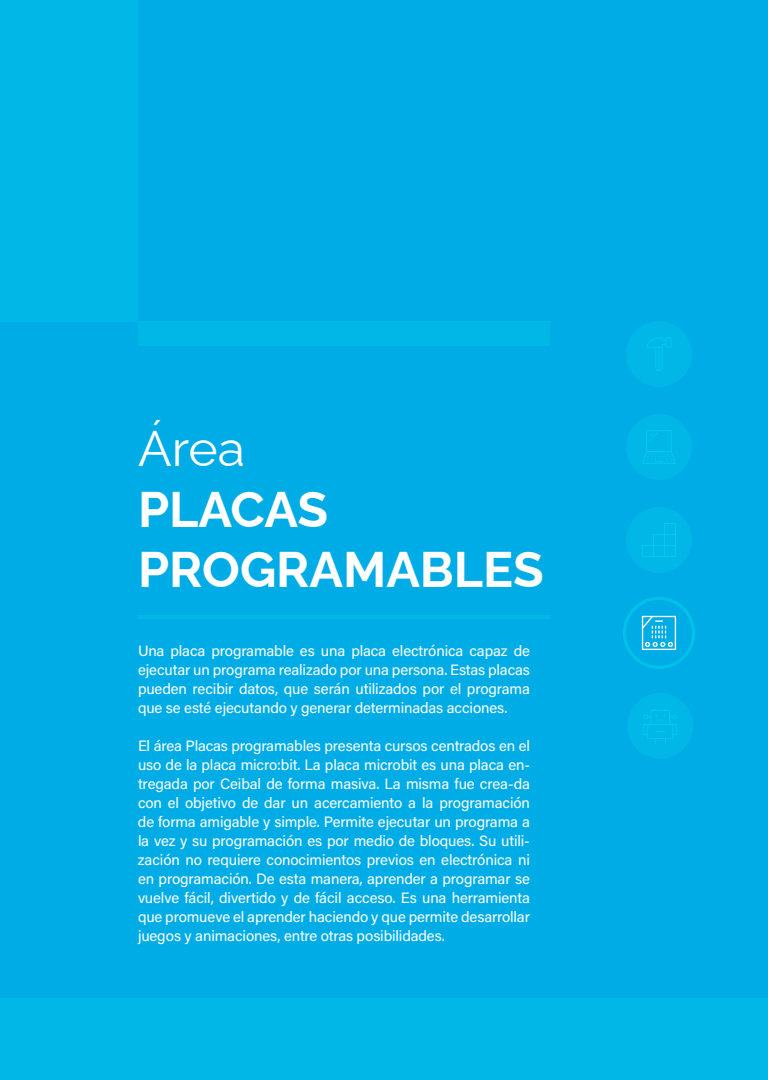
<style>
.page{position:relative;width:768px;height:1080px;background:#00ace6}
.page>*{position:absolute;margin:0;border:0;box-sizing:border-box;transform-origin:0 0}
.t1{font:700 50px/60px "Raleway";color:#fff}
.t2{font:50px "Raleway";color:#fff}
.t3{font:15px/19px "Acumin Pro";letter-spacing:-.01em;color:#fff;text-align:justify}
</style>
<div class="page">
<svg style="left:627px;top:322px;width:64px;height:65px"></svg>
<svg style="left:627px;top:415px;width:64px;height:64px"></svg>
<svg style="left:627px;top:508px;width:64px;height:64px"></svg>
<svg style="left:628px;top:693px;width:65px;height:65px"></svg>
<svg style="left:623px;top:597px;width:72px;height:72px"></svg>
<div style="left:138px;top:321px;width:412px;height:24px;background:#00b7e8"></div>
<div style="left:0;top:0;width:138px;height:321px;background:#00b7e8"></div>
<div style="left:0;top:998px;width:768px;height:82px;background:#00b7e8"></div>
<hr style="left:138px;top:616px;width:412px;height:3px;background:#00b7e8">
<h1 class="t2" style="left:138px;top:409px;width:109px">Área</h1>
<h1 class="t1" style="left:138px;top:474px;width:407px">PLACAS<br>PROGRAMABLES</h1>
<p class="t3" style="left:138px;top:640px;width:393px">Una placa programable es una placa electrónica capaz de ejecutar un programa realizado por una persona. Estas placas pueden recibir datos, que serán utilizados por el programa que se esté ejecutando y generar determinadas acciones.</p>
<p class="t3" style="left:138px;top:735px;width:394px">El área Placas programables presenta cursos centrados en el uso de la placa micro:bit. La placa microbit es una placa en&shy;tregada por Ceibal de forma masiva. La misma fue crea-da con el objetivo de dar un acercamiento a la programación de forma amigable y simple. Permite ejecutar un programa a la vez y su programación es por medio de bloques. Su utili&shy;zación no requiere conocimientos previos en electrónica ni en programación. De esta manera, aprender a programar se vuelve fácil, divertido y de fácil acceso. Es una herramienta que promueve el aprender haciendo y que permite desarrollar juegos y animaciones, entre otras posibilidades.</p>
</div>
